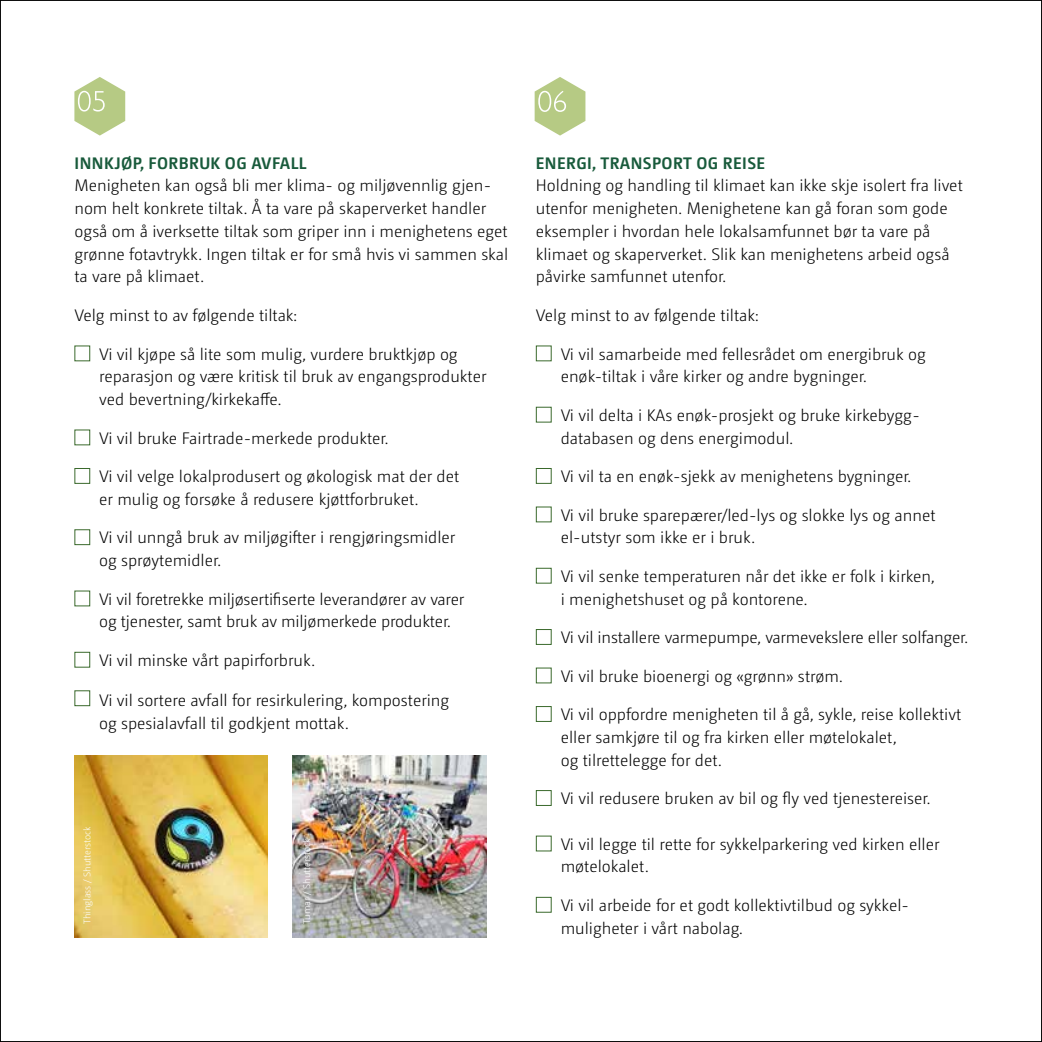
<style>
.page{position:relative;width:1042px;height:1042px;background:#fff}
.page>*{position:absolute;margin:0;border:0;box-sizing:border-box;transform-origin:0 0}
.t1{font:300 16.62px/22.8px "Camingo Dos Pro";color:#000}
.t2{font:700 16.62px "Camingo Dos Pro";letter-spacing:.025em;color:#185a3b}
.t3{font:300 9.62px "Camingo Dos Pro";color:#fff}
</style>
<div class="page">
<div style="left:74px;top:345px;width:16px;height:16px;border:1px solid #3a692c"></div>
<div style="left:74px;top:429px;width:16px;height:16px;border:1px solid #3a692c"></div>
<div style="left:74px;top:468px;width:16px;height:16px;border:1px solid #3a692c"></div>
<div style="left:74px;top:529px;width:16px;height:16px;border:1px solid #3a692c"></div>
<div style="left:74px;top:590px;width:16px;height:16px;border:1px solid #3a692c"></div>
<div style="left:74px;top:652px;width:16px;height:15px;border:1px solid #3a692c"></div>
<div style="left:74px;top:690px;width:16px;height:16px;border:1px solid #3a692c"></div>
<div style="left:536px;top:345px;width:16px;height:16px;border:1px solid #3a692c"></div>
<div style="left:536px;top:407px;width:16px;height:15px;border:1px solid #3a692c"></div>
<div style="left:536px;top:468px;width:16px;height:16px;border:1px solid #3a692c"></div>
<div style="left:536px;top:506px;width:16px;height:16px;border:1px solid #3a692c"></div>
<div style="left:536px;top:568px;width:16px;height:15px;border:1px solid #3a692c"></div>
<div style="left:536px;top:629px;width:16px;height:16px;border:1px solid #3a692c"></div>
<div style="left:536px;top:667px;width:16px;height:16px;border:1px solid #3a692c"></div>
<div style="left:536px;top:706px;width:16px;height:16px;border:1px solid #3a692c"></div>
<div style="left:536px;top:790px;width:16px;height:16px;border:1px solid #3a692c"></div>
<div style="left:536px;top:835px;width:16px;height:16px;border:1px solid #3a692c"></div>
<div style="left:536px;top:897px;width:16px;height:15px;border:1px solid #3a692c"></div>
<svg style="left:74px;top:77px;width:51px;height:59px"></svg>
<svg style="left:535px;top:77px;width:50px;height:59px"></svg>
<img style="left:74px;top:755px;width:194px;height:183px">
<img style="left:293px;top:755px;width:193px;height:183px">
<p class="t2" style="left:74px;top:153px;width:234px">INNKJØP, FORBRUK OG AVFALL</p>
<p class="t1" style="left:74px;top:174px;width:435px">Menigheten kan også bli mer klima- og miljøvennlig gjen&shy;nom helt konkrete tiltak. Å ta vare på skaperverket handler også om å iverksette tiltak som griper inn i menighetens eget grønne fotavtrykk. Ingen tiltak er for små hvis vi sammen skal ta vare på klimaet.</p>
<p class="t1" style="left:74px;top:304px;width:224px">Velg minst to av følgende tiltak:</p>
<p class="t1" style="left:99px;top:342px;width:389px">Vi vil kjøpe så lite som mulig, vurdere bruktkjøp og reparasjon og være kritisk til bruk av engangsprodukter ved bevertning/kirkekaffe.</p>
<p class="t1" style="left:99px;top:426px;width:291px">Vi vil bruke Fairtrade-merkede produkter.</p>
<p class="t1" style="left:99px;top:465px;width:361px">Vi vil velge lokalprodusert og økologisk mat der det er mulig og forsøke å redusere kjøttforbruket.</p>
<p class="t1" style="left:99px;top:526px;width:358px">Vi vil unngå bruk av miljøgifter i rengjøringsmidler og sprøytemidler.</p>
<p class="t1" style="left:99px;top:587px;width:367px">Vi vil foretrekke miljøsertifiserte leverandører av varer og tjenester, samt bruk av miljømerkede produkter.</p>
<p class="t1" style="left:99px;top:649px;width:217px">Vi vil minske vårt papirforbruk.</p>
<p class="t1" style="left:99px;top:689px;width:351px">Vi vil sortere avfall for resirkulering, kompostering og spesialavfall til godkjent mottak.</p>
<p class="t3" style="left:82px;top:924px;width:99px;rotate:-90deg">Thinglass / Shutterstock</p>
<p class="t3" style="left:301px;top:924px;width:87px;rotate:-90deg">Tumar / Shutterstock</p>
<p class="t2" style="left:536px;top:153px;width:231px">ENERGI, TRANSPORT OG REISE</p>
<p class="t1" style="left:536px;top:174px;width:428px">Holdning og handling til klimaet kan ikke skje isolert fra livet utenfor menigheten. Menighetene kan gå foran som gode eksempler i hvordan hele lokalsamfunnet bør ta vare på klimaet og skaperverket. Slik kan menighetens arbeid også påvirke samfunnet utenfor.</p>
<p class="t1" style="left:536px;top:304px;width:224px">Velg minst to av følgende tiltak:</p>
<p class="t1" style="left:561px;top:342px;width:367px">Vi vil samarbeide med fellesrådet om energibruk og enøk-tiltak i våre kirker og andre bygninger.</p>
<p class="t1" style="left:561px;top:404px;width:358px">Vi vil delta i KAs enøk-prosjekt og bruke kirkebygg&shy;databasen og dens energimodul.</p>
<p class="t1" style="left:561px;top:465px;width:352px">Vi vil ta en enøk-sjekk av menighetens bygninger.</p>
<p class="t1" style="left:561px;top:503px;width:376px">Vi vil bruke sparepærer/led-lys og slokke lys og annet el-utstyr som ikke er i bruk.</p>
<p class="t1" style="left:561px;top:565px;width:376px">Vi vil senke temperaturen når det ikke er folk i kirken, i menighetshuset og på kontorene.</p>
<p class="t1" style="left:561px;top:626px;width:409px">Vi vil installere varmepumpe, varmevekslere eller solfanger.</p>
<p class="t1" style="left:561px;top:664px;width:284px">Vi vil bruke bioenergi og «grønn» strøm.</p>
<p class="t1" style="left:561px;top:703px;width:402px">Vi vil oppfordre menigheten til å gå, sykle, reise kollektivt eller samkjøre til og fra kirken eller møtelokalet,<br>og tilrettelegge for det.</p>
<p class="t1" style="left:561px;top:787px;width:371px">Vi vil redusere bruken av bil og fly ved tjenestereiser.</p>
<p class="t1" style="left:561px;top:832px;width:380px">Vi vil legge til rette for sykkelparkering ved kirken eller møtelokalet.</p>
<p class="t1" style="left:561px;top:894px;width:347px">Vi vil arbeide for et godt kollektivtilbud og sykkel&shy;muligheter i vårt nabolag.</p>
</div>
